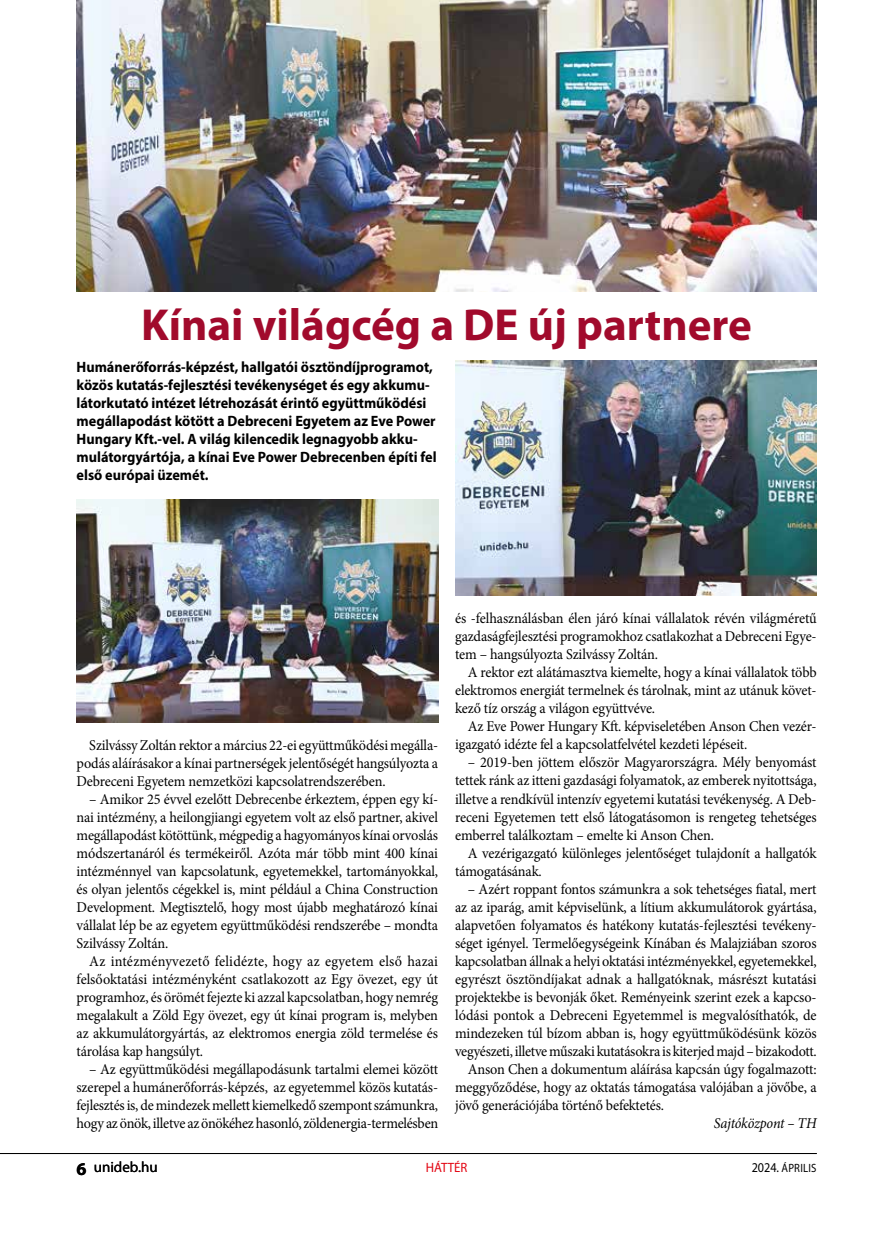
<style>
.page{position:relative;width:872px;height:1234px;background:#fff}
.page>*{position:absolute;margin:0;border:0;box-sizing:border-box;transform-origin:0 0}
.t1{font:700 45px "Myriad Pro";color:#a10a2c}
.t2{font:15px/18px "Minion Pro";letter-spacing:-.01em;color:#000;text-align:justify;scale:.95 1}
.t3{font:700 15px/18px "Myriad Pro";color:#000;scale:.95 1}
.t4{font:italic 15px "Minion Pro";letter-spacing:-.02em;color:#000;scale:.95 1}
.t5{font:15px "Myriad Pro";color:#000}
.t6{font:13.5px "Myriad Pro";color:#e30613;scale:.95 1}
.t7{font:12px "Myriad Pro";letter-spacing:.02em;color:#000;scale:.9 1}
.s1{font-weight:700;font-size:18px}
.s2{font-size:13.5px}
</style>
<div class="page">
<hr style="left:0;top:1152px;width:816px;height:1px;background:#000">
<img style="left:455px;top:360px;width:361px;height:235px">
<img style="left:77px;top:500px;width:361px;height:222px">
<img style="left:77px;top:0;width:739px;height:291px">
<h1 class="t1" style="left:141px;top:296px;width:612px">Kínai világcég a DE új partnere</h1>
<p class="t3" style="left:77px;top:357px;width:380px">Humánerőforrás-képzést, hallgatói ösztöndíjprogramot, közös kutatás-fejlesztési tevékenységet és egy akkumu&shy;látorkutató intézet létrehozását érintő együttműködési megállapodást kötött a Debreceni Egyetem az Eve Power Hungary Kft.-vel. A világ kilencedik legnagyobb akku&shy;mulátorgyártója, a kínai Eve Power Debrecenben építi fel első európai üzemét.</p>
<p class="t2" style="left:77px;top:736px;width:382px;text-indent:13px">Szilvássy Zoltán rektor a március 22-ei együttműködési megálla&shy;podás aláírásakor a kínai partnerségek jelentőségét hangsúlyozta a Debreceni Egyetem nemzetközi kapcsolatrendszerében.</p>
<p class="t2" style="left:77px;top:790px;width:382px;text-indent:13px">– Amikor 25 évvel ezelőtt Debrecenbe érkeztem, éppen egy kí&shy;nai intézmény, a heilongjiangi egyetem volt az első partner, akivel megállapodást kötöttünk, mégpedig a hagyományos kínai orvoslás módszertanáról és termékeiről. Azóta már több mint 400 kínai intézménnyel van kapcsolatunk, egyetemekkel, tartományokkal, és olyan jelentős cégekkel is, mint például a China Construction Development. Megtisztelő, hogy most újabb meghatározó kínai vállalat lép be az egyetem együttműködési rendszerébe – mondta Szilvássy Zoltán.</p>
<p class="t2" style="left:77px;top:952px;width:382px;text-indent:13px">Az intézményvezető felidézte, hogy az egyetem első hazai felsőoktatási intézményként csatlakozott az Egy övezet, egy út programhoz, és örömét fejezte ki azzal kapcsolatban, hogy nemrég megalakult a Zöld Egy övezet, egy út kínai program is, melyben az akkumulátorgyártás, az elektromos energia zöld termelése és tárolása kap hangsúlyt.</p>
<p class="t2" style="left:77px;top:1060px;width:382px;text-indent:13px">– Az együttműködési megállapodásunk tartalmi elemei között szerepel a humánerőforrás-képzés, az egyetemmel közös kutatás&shy;fejlesztés is, de mindezek mellett kiemelkedő szempont számunkra, hogy az önök, illetve az önökéhez hasonló, zöldenergia-termelésben</p>
<p class="t2" style="left:455px;top:609px;width:382px">és -felhasználásban élen járó kínai vállalatok révén világméretű gazdaságfejlesztési programokhoz csatlakozhat a Debreceni Egye&shy;tem – hangsúlyozta Szilvássy Zoltán.</p>
<p class="t2" style="left:455px;top:663px;width:382px;text-indent:13px">A rektor ezt alátámasztva kiemelte, hogy a kínai vállalatok több elektromos energiát termelnek és tárolnak, mint az utánuk követ&shy;kező tíz ország a világon együttvéve.</p>
<p class="t2" style="left:455px;top:717px;width:382px;text-indent:13px">Az Eve Power Hungary Kft. képviseletében Anson Chen vezér&shy;igazgató idézte fel a kapcsolatfelvétel kezdeti lépéseit.</p>
<p class="t2" style="left:455px;top:753px;width:382px;text-indent:13px">– 2019-ben jöttem először Magyarországra. Mély benyomást tettek ránk az itteni gazdasági folyamatok, az emberek nyitottsága, illetve a rendkívül intenzív egyetemi kutatási tevékenység. A Deb&shy;receni Egyetemen tett első látogatásomon is rengeteg tehetséges emberrel találkoztam – emelte ki Anson Chen.</p>
<p class="t2" style="left:455px;top:843px;width:382px;text-indent:13px">A vezérigazgató különleges jelentőséget tulajdonít a hallgatók támogatásának.</p>
<p class="t2" style="left:468px;top:879px;width:368px">– Azért roppant fontos számunkra a sok tehetséges fiatal, mert</p>
<p class="t2" style="left:455px;top:897px;width:382px">az az iparág, amit képviselünk, a lítium akkumulátorok gyártása,</p>
<p class="t2" style="left:455px;top:915px;width:382px">alapvetően folyamatos és hatékony kutatás-fejlesztési tevékeny-</p>
<p class="t2" style="left:455px;top:933px;width:382px">séget igényel. Termelőegységeink Kínában és Malajziában szoros</p>
<p class="t2" style="left:455px;top:951px;width:382px">kapcsolatban állnak a helyi oktatási intézményekkel, egyetemekkel,</p>
<p class="t2" style="left:455px;top:969px;width:382px">egyrészt ösztöndíjakat adnak a hallgatóknak, másrészt kutatási</p>
<p class="t2" style="left:455px;top:987px;width:382px">projektekbe is bevonják őket. Reményeink szerint ezek a kapcso-</p>
<p class="t2" style="left:455px;top:1005px;width:382px">lódási pontok a Debreceni Egyetemmel is megvalósíthatók, de</p>
<p class="t2" style="left:455px;top:1023px;width:382px">mindezeken túl bízom abban is, hogy együttműködésünk közös</p>
<p class="t2" style="left:455px;top:1041px;width:382px">vegyészeti, illetve műszaki kutatásokra is kiterjed majd – bizakodott.</p>
<p class="t2" style="left:468px;top:1059px;width:368px">Anson Chen a dokumentum aláírása kapcsán úgy fogalmazott:</p>
<p class="t2" style="left:455px;top:1077px;width:382px">meggyőződése, hogy az oktatás támogatása valójában a jövőbe, a</p>
<p class="t2" style="left:455px;top:1095px;width:221px">jövő generációjába történő befektetés.</p>
<p class="t4" style="left:714px;top:1112px;width:110px">Sajtóközpont – TH</p>
<p class="t5" style="left:77px;top:1157px;width:83px"><span class="s1">6</span> unideb.hu</p>
<p class="t6" style="left:426px;top:1158px;width:45px">HÁTTÉR</p>
<p class="t7" style="left:751px;top:1159px;width:74px"><span class="s2">2024.</span> április</p>
</div>
